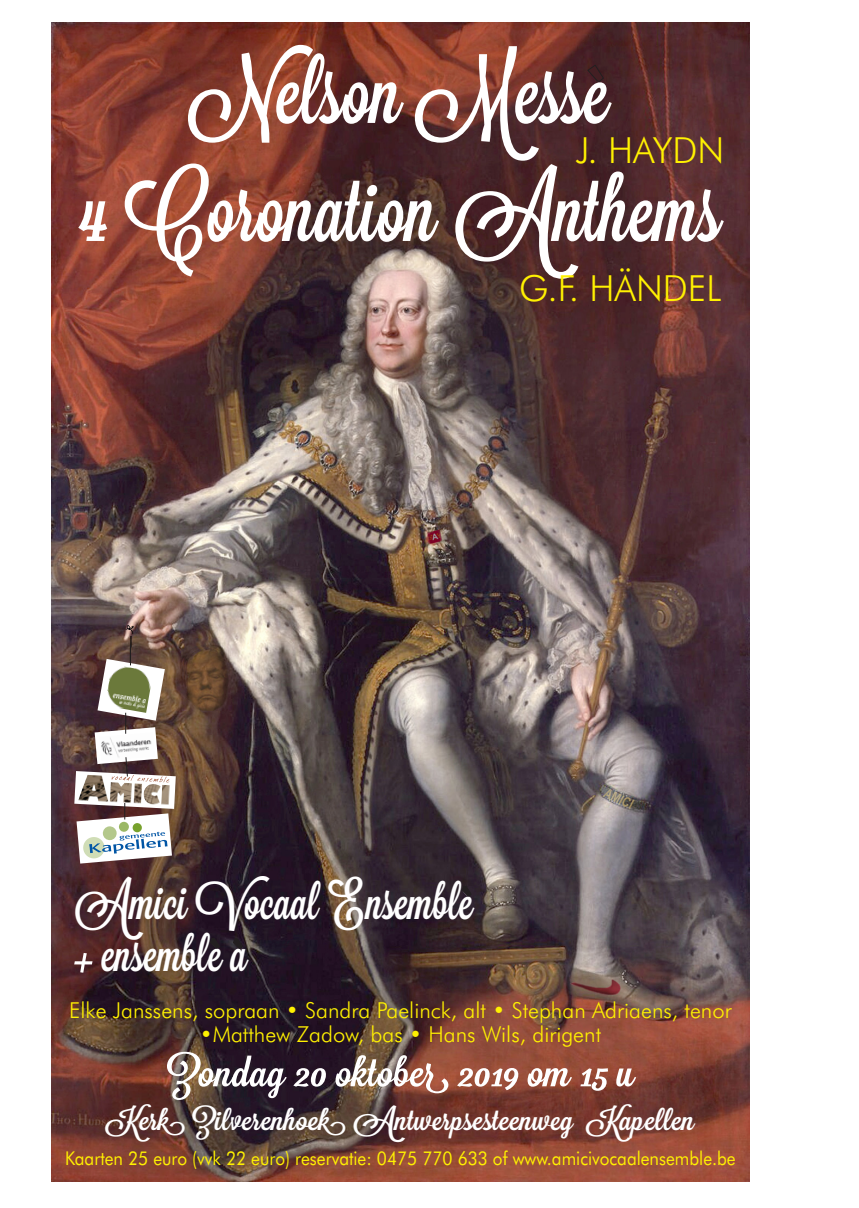
<style>
.page{position:relative;width:859px;height:1208px;background:#fff}
.page>*{position:absolute;margin:0;border:0;box-sizing:border-box;transform-origin:0 0}
.t1{font:87px "Lavanderia Sturdy";color:#fff}
.t2{font:48px "Lavanderia Sturdy";color:#fff}
.t3{font:39px "Lavanderia Sturdy";color:#fff;scale:1.3 1}
.t4{font:300 36px "Futura BT";color:#fff101}
.t5{font:28px "Lavanderia Sturdy";color:#fff;scale:1.3 1}
.t6{font:300 22px "Futura BT";color:#fff101}
.t7{font:19px "Futura BT";color:#fff101;scale:.9 1}
.s1{font-family:"Lavanderia";font-size:99px}
</style>
<div class="page">
<img style="left:51px;top:23px;width:698px;height:1158px">
<svg style="left:209px;top:937px;width:12px;height:12px"></svg>
<svg style="left:232px;top:937px;width:12px;height:12px"></svg>
<svg style="left:461px;top:885px;width:11px;height:12px"></svg>
<svg style="left:586px;top:64px;width:19px;height:19px"></svg>
<img style="left:74px;top:644px;width:102px;height:219px">
<p class="t1" style="left:190px;top:42px;width:420px">Nelson Messè</p>
<p class="t4" style="left:576px;top:128px;width:150px">J. HAYDN</p>
<p class="t1" style="left:78px;top:160px;width:645px">4 Coronation Anthems</p>
<p class="t4" style="left:519px;top:266px;width:204px">G.F. HÄNDEL</p>
<p class="t2" style="left:74px;top:874px;width:401px">Amici Vocaal Ensemblè</p>
<p class="t2" style="left:74px;top:926px;width:175px"><span class="s1">+</span> ensemblè à</p>
<p class="t6" style="left:69px;top:997px;width:664px">Elke Janssens, sopraan • Sandra Paelinck, alt • Stephan Adriaens, tenor</p>
<p class="t6" style="left:200px;top:1021px;width:403px">•Matthew Zadow, bas • Hans Wils, dirigent</p>
<p class="t3" style="left:166px;top:1050px;width:362px">Zondag 20 oktober 2019 om 15 u</p>
<p class="t5" style="left:106px;top:1104px;width:454px">Kerk Zilverenhoek Antwerpsesteenweg Kapellen</p>
<p class="t7" style="left:65px;top:1147px;width:747px">Kaarten 25 euro (vvk 22 euro) reservatie: 0475 770 633 of www.amicivocaalensemble.be</p>
</div>
